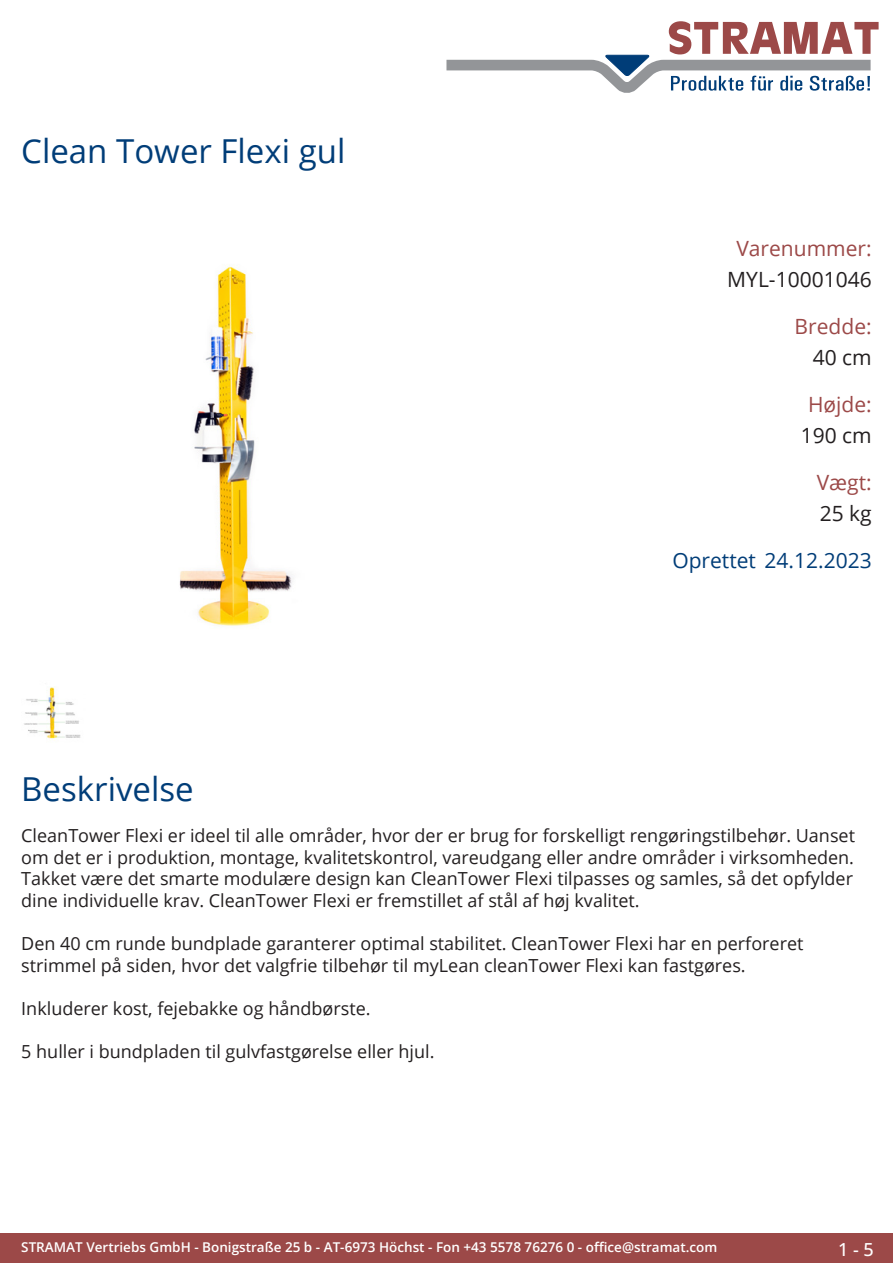
<style>
.page{position:relative;width:893px;height:1263px;background:#fff}
.page>*{position:absolute;margin:0;border:0;box-sizing:border-box;transform-origin:0 0}
.Produkttitel{font:33px "Open Sans";color:#003d78}
.TechDaten_Überschrif{font:21px "Open Sans";color:#9c4948}
.TechDaten_Inhalt{font:21px "Open Sans";color:#231f20}
.Erstellungsdatum{font:21px "Open Sans";color:#003d78}
.Beschreibung_Text{font:18px/21.6px "Open Sans";color:#231f20;text-align:justify}
.t1{font:500 18px "Open Sans";color:#fff}
.t2{font:600 13.5px "Open Sans";color:#fff}
</style>
<div class="page">
<div style="left:0;top:1233px;width:893px;height:30px;background:#9c4948"></div>
<svg style="left:446px;top:21px;width:433px;height:72px"></svg>
<img style="left:179px;top:266px;width:113px;height:360px">
<img style="left:24px;top:686px;width:57px;height:55px">
<p class="Produkttitel" style="left:21px;top:128px;width:326px">Clean Tower Flexi gul</p>
<p class="TechDaten_Überschrif" style="left:736px;top:234px;width:137px">Varenummer:</p>
<p class="TechDaten_Inhalt" style="left:727px;top:265px;width:146px">MYL-10001046</p>
<p class="TechDaten_Überschrif" style="left:795px;top:312px;width:79px">Bredde:</p>
<p class="TechDaten_Inhalt" style="left:813px;top:343px;width:61px">40 cm</p>
<p class="TechDaten_Überschrif" style="left:808px;top:390px;width:65px">Højde:</p>
<p class="TechDaten_Inhalt" style="left:801px;top:421px;width:73px">190 cm</p>
<p class="TechDaten_Überschrif" style="left:817px;top:468px;width:57px">Vægt:</p>
<p class="TechDaten_Inhalt" style="left:820px;top:499px;width:54px">25 kg</p>
<p class="Erstellungsdatum" style="left:672px;top:546px;width:201px">Oprettet 24.12.2023</p>
<p class="Produkttitel" style="left:21px;top:766px;width:174px">Beskrivelse</p>
<p class="Beschreibung_Text" style="left:21px;top:824px;width:835px">CleanTower Flexi er ideel til alle områder, hvor der er brug for forskelligt rengøringstilbehør. Uanset om det er i produktion, montage, kvalitetskontrol, vareudgang eller andre områder i virksomheden.<br>Takket være det smarte modulære design kan CleanTower Flexi tilpasses og samles, så det opfylder dine individuelle krav. CleanTower Flexi er fremstillet af stål af høj kvalitet.</p>
<p class="Beschreibung_Text" style="left:21px;top:932px;width:784px">Den 40 cm runde bundplade garanterer optimal stabilitet. CleanTower Flexi har en perforeret strimmel på siden, hvor det valgfrie tilbehør til myLean cleanTower Flexi kan fastgøres.</p>
<p class="Beschreibung_Text" style="left:21px;top:997px;width:351px">Inkluderer kost, fejebakke og håndbørste.</p>
<p class="Beschreibung_Text" style="left:21px;top:1040px;width:415px">5 huller i bundpladen til gulvfastgørelse eller hjul.</p>
<p class="t2" style="left:21px;top:1238px;width:698px">STRAMAT Vertriebs GmbH - Bonigstraße 25 b - AT-6973 Höchst - Fon +43 5578 76276 0 - office@stramat.com</p>
<p class="t1" style="left:838px;top:1237px;width:37px">1 - 5</p>
</div>
